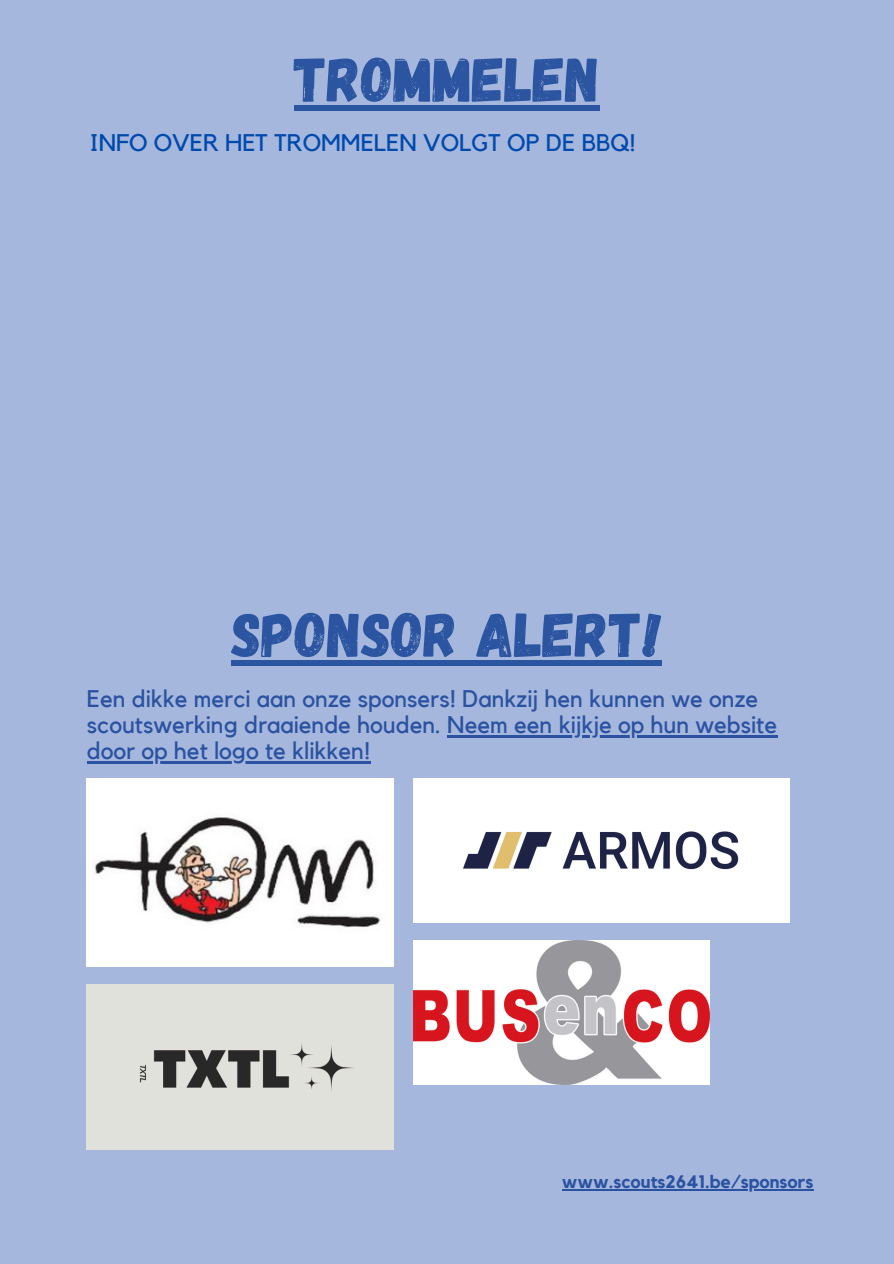
<style>
.page{position:relative;width:894px;height:1264px;background:#fff}
.page>*{position:absolute;margin:0;border:0;box-sizing:border-box;transform-origin:0 0}
.t1{font:62.55px "Gagalin";color:#2c55a1}
.t2{font:24px/25.8px "Kollektif";color:#2a52a0}
.t3{font:24px "Kollektif";color:#004aad}
.t4{font:700 18px "Kollektif";color:#2a52a0}
</style>
<div class="page">
<div style="left:0;top:0;width:893px;height:1263px;background:#a6b7dd"></div>
<img style="left:87px;top:778px;width:306px;height:188px">
<img style="left:413px;top:940px;width:296px;height:144px">
<img style="left:413px;top:778px;width:376px;height:144px">
<img style="left:87px;top:984px;width:306px;height:165px">
<div style="left:231px;top:660px;width:430px;height:6px;background:#2c55a1"></div>
<div style="left:294px;top:105px;width:305px;height:6px;background:#2c55a1"></div>
<hr style="left:447px;top:735px;width:330px;height:2px;background:#2a52a0">
<hr style="left:87px;top:761px;width:283px;height:2px;background:#2a52a0">
<hr style="left:561px;top:1189px;width:252px;height:1px;background:#2a52a0">
<p class="t1" style="left:294px;top:39px;width:307px">TROMMELEN</p>
<p class="t3" style="left:89px;top:132px;width:547px">INFO OVER HET TROMMELEN VOLGT OP DE BBQ!</p>
<p class="t1" style="left:231px;top:594px;width:431px">SPONSOR ALERT!</p>
<p class="t2" style="left:87px;top:686px;width:691px">Een dikke merci aan onze sponsers! Dankzij hen kunnen we onze scoutswerking draaiende houden. Neem een kijkje op hun website door op het logo te klikken!</p>
<p class="t4" style="left:561px;top:1173px;width:253px">www.scouts2641.be/sponsors</p>
</div>
